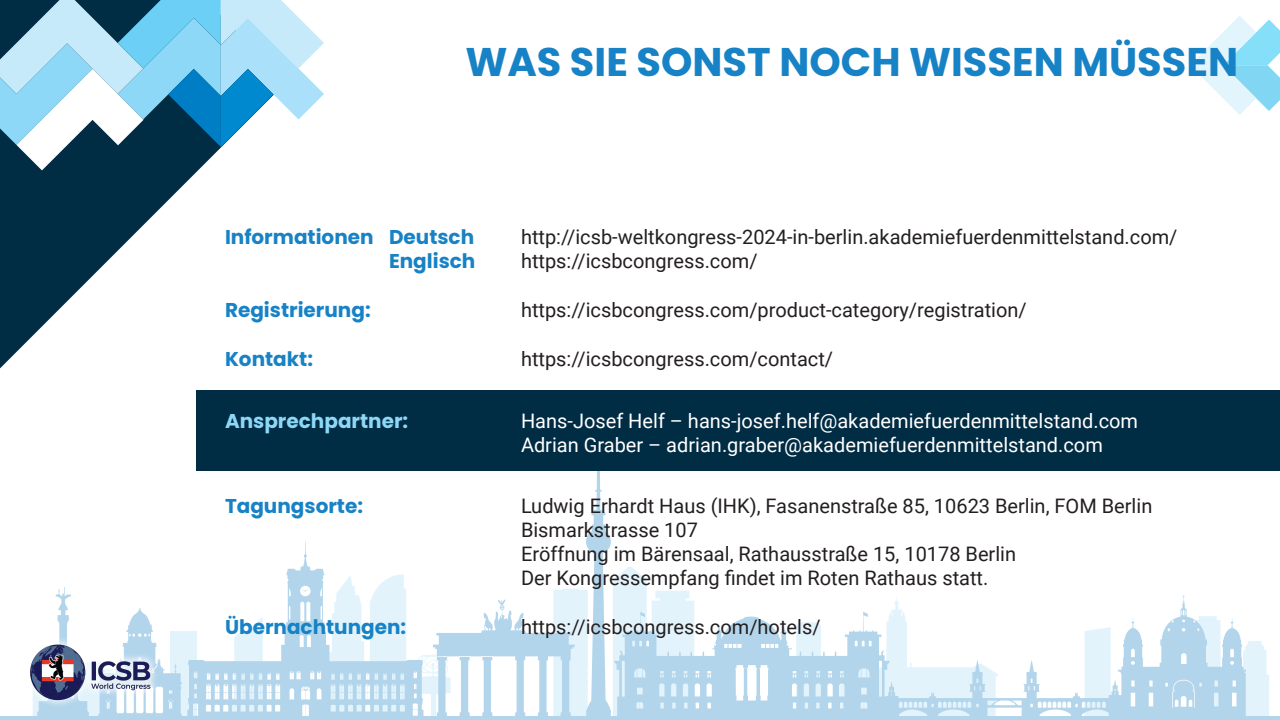
<style>
.page{position:relative;width:1280px;height:720px;background:#fff}
.page>*{position:absolute;margin:0;border:0;box-sizing:border-box;transform-origin:0 0}
.t1{font:700 40px "Poppins";color:#1782c5}
.t2{font:20px/24px "Roboto";color:#231f20}
.t3{font:20px/24px "Roboto";color:#fff}
.t4{font:700 20px "Poppins";color:#1782c5}
.t5{font:700 20px "Poppins";color:#8dd7f7}
</style>
<div class="page">
<svg style="left:1190px;top:16px;width:90px;height:99px"></svg>
<div style="left:170px;top:631px;width:26px;height:89px;background:#e2f3fc"></div>
<svg style="left:187px;top:541px;width:228px;height:175px"></svg>
<svg style="left:33px;top:587px;width:149px;height:129px"></svg>
<svg style="left:415px;top:470px;width:854px;height:246px"></svg>
<hr style="left:0;top:716px;width:1279px;height:4px;background:#b3d5eb">
<div style="left:196px;top:390px;width:1083px;height:80px;background:#002c44"></div>
<svg style="left:0;top:170px;width:199px;height:198px"></svg>
<svg style="left:0;top:0;width:324px;height:170px"></svg>
<div style="left:21px;top:636px;width:137px;height:72px;background:#fff;opacity:.63"></div>
<img style="left:21px;top:642px;width:141px;height:60px">
<p class="t1" style="left:465px;top:39px;width:774px">WAS SIE SONST NOCH WISSEN MÜSSEN</p>
<p class="t4" style="left:225px;top:226px;width:251px">Informationen Deutsch</p>
<p class="t2" style="left:521px;top:225px;width:658px">http://icsb-weltkongress-2024-in-berlin.akademiefuerdenmittelstand.com/</p>
<p class="t4" style="left:389px;top:250px;width:88px">Englisch</p>
<p class="t2" style="left:521px;top:249px;width:238px">https://icsbcongress.com/</p>
<p class="t4" style="left:225px;top:299px;width:147px">Registrierung:</p>
<p class="t2" style="left:521px;top:298px;width:507px">https://icsbcongress.com/product-category/registration/</p>
<p class="t4" style="left:225px;top:348px;width:90px">Kontakt:</p>
<p class="t2" style="left:521px;top:347px;width:314px">https://icsbcongress.com/contact/</p>
<p class="t5" style="left:225px;top:409px;width:185px">Ansprechpartner:</p>
<p class="t3" style="left:521px;top:408px;width:619px">Hans-Josef Helf – hans-josef.helf@akademiefuerdenmittelstand.com<br>Adrian Graber – adrian.graber@akademiefuerdenmittelstand.com</p>
<p class="t4" style="left:225px;top:495px;width:140px">Tagungsorte:</p>
<p class="t2" style="left:521px;top:494px;width:633px">Ludwig Erhardt Haus (IHK), Fasanenstraße 85, 10623 Berlin, FOM Berlin Bismarkstrasse 107<br>Eröffnung im Bärensaal, Rathausstraße 15, 10178 Berlin<br>Der Kongressempfang findet im Roten Rathaus statt.</p>
<p class="t4" style="left:225px;top:616px;width:183px">Übernachtungen:</p>
<p class="t2" style="left:521px;top:615px;width:301px">https://icsbcongress.com/hotels/</p>
</div>
